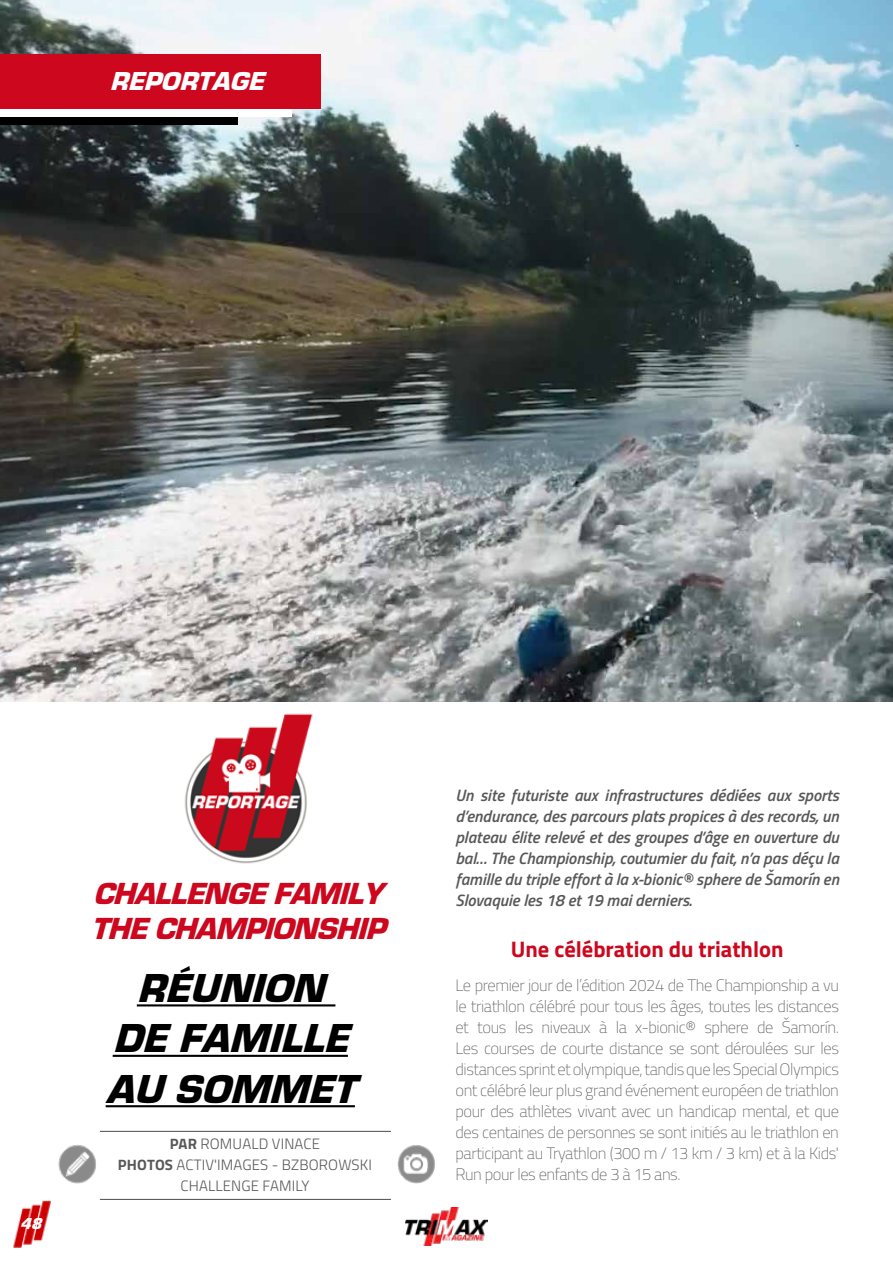
<style>
.page{position:relative;width:893px;height:1263px;background:#fff}
.page>*{position:absolute;margin:0;border:0;box-sizing:border-box;transform-origin:0 0}
.t1{font:italic 900 42px/50.4px "Eurostile";color:#000;text-align:center}
.t2{font:italic 900 31.65px/34.8px "Eurostile";letter-spacing:-.025em;color:#cd071e}
.t3{font:italic 900 27px "Eurostile";color:#fff}
.t4{font:700 22.5px "Titillium Web";color:#cd071e}
.t5{font:100 16.5px/21px "Titillium Web";letter-spacing:-.025em;color:#58585a;text-align:justify}
.t6{font:italic 600 16.5px/21px "Titillium Web";color:#58585a;text-align:justify}
.t7{font:italic 900 16.5px "Eurostile";color:#fff}
.t8{font:300 15px/21px "Titillium Web";letter-spacing:.01em;color:#58585a;text-align:center}
.s1{font-weight:700}
</style>
<div class="page">
<img style="left:13px;top:1200px;width:38px;height:48px">
<img style="left:406px;top:1207px;width:81px;height:39px">
<img style="left:0;top:0;width:893px;height:702px">
<img style="left:397px;top:1145px;width:38px;height:39px">
<img style="left:58px;top:1145px;width:38px;height:39px">
<hr style="left:137px;top:1004px;width:198px;height:2px;background:#000">
<hr style="left:113px;top:1055px;width:235px;height:2px;background:#000">
<hr style="left:106px;top:1105px;width:249px;height:2px;background:#000">
<img style="left:184px;top:713px;width:129px;height:151px">
<hr style="left:100px;top:1131px;width:291px;height:1px;background:#4c4c4f">
<hr style="left:100px;top:1199px;width:291px;height:1px;background:#4c4c4f">
<div style="left:0;top:70px;width:237px;height:55px;background:#000"></div>
<div style="left:0;top:63px;width:292px;height:54px;background:#fff"></div>
<div style="left:0;top:54px;width:321px;height:55px;background:#cd071e"></div>
<h3 class="t3" style="left:110px;top:66px;width:155px">REPORTAGE</h3>
<p class="t7" style="left:20px;top:1214px;width:23px">48</p>
<h2 class="t2" style="left:91px;top:876px;width:296px">CHALLENGE FAMILY<br>THE CHAMPIONSHIP</h2>
<h1 class="t1" style="left:106px;top:963px;width:251px">RÉUNION<br>DE FAMILLE<br>AU SOMMET</h1>
<p class="t8" style="left:118px;top:1132px;width:256px"><span class="s1">PAR</span> ROMUALD VINACE<br><span class="s1">PHOTOS</span> ACTIV'IMAGES - BZBOROWSKI<br>CHALLENGE FAMILY</p>
<p class="t6" style="left:455px;top:784px;width:385px">Un site futuriste aux infrastructures dédiées aux sports d’endurance, des parcours plats propices à des records, un plateau élite relevé et des groupes d’âge en ouverture du bal… The Championship, coutumier du fait, n’a pas déçu la famille du triple effort à la x-bionic® sphere de Šamorín en Slovaquie les 18 et 19 mai derniers.</p>
<h3 class="t4" style="left:511px;top:932px;width:274px">Une célébration du triathlon</h3>
<p class="t5" style="left:455px;top:974px;width:385px">Le premier jour de l’édition 2024 de The Championship a vu le triathlon célébré pour tous les âges, toutes les distances et tous les niveaux à la x-bionic® sphere de Šamorín.<br>Les courses de courte distance se sont déroulées sur les distances sprint et olympique, tandis que les Special Olympics ont célébré leur plus grand événement européen de triathlon pour des athlètes vivant avec un handicap mental, et que des centaines de personnes se sont initiés au le triathlon en participant au Tryathlon (300 m / 13 km / 3 km) et à la Kids' Run pour les enfants de 3 à 15 ans.</p>
</div>
